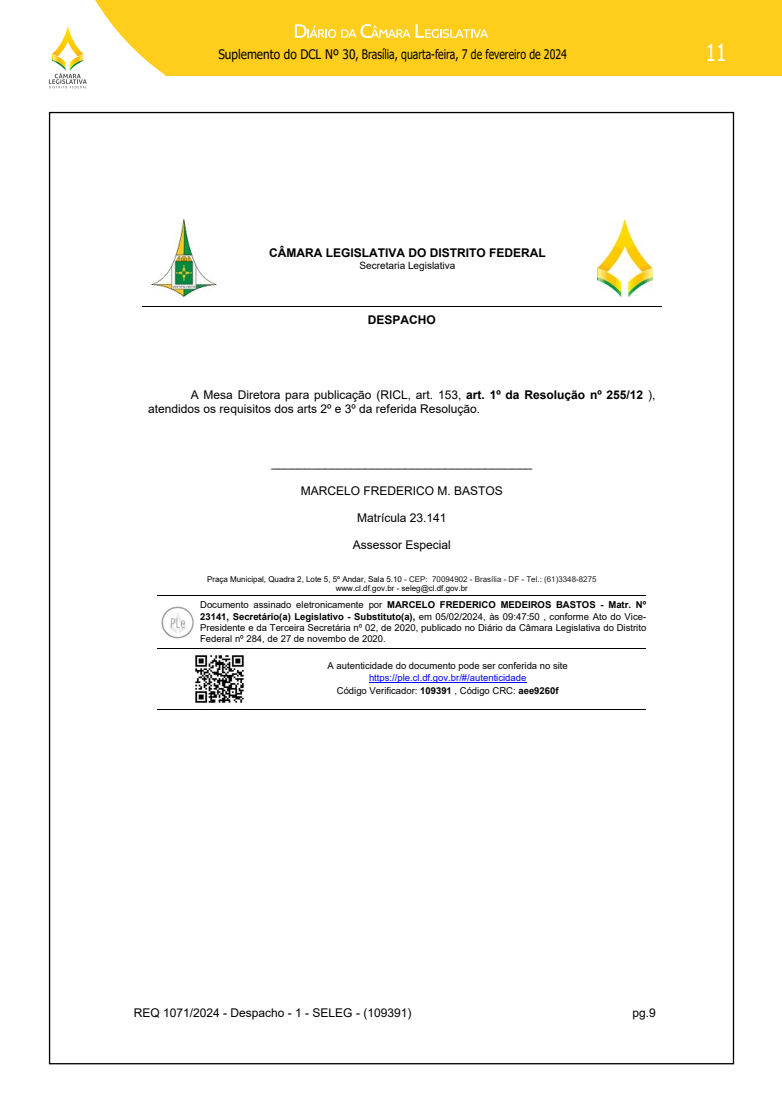
<style>
.page{position:relative;width:782px;height:1105px;background:#fff}
.page>*{position:absolute;margin:0;border:0;box-sizing:border-box;transform-origin:0 0}
.t1{font:23.6px "Tahoma";color:#fff;scale:.8 1}
.t2{font:13.1px "Tahoma";color:#000;scale:.9 1}
.t3{font:12px/13.9px "Arial";color:#000}
.t4{font:700 12px "Arial";color:#000}
.t5{font:10px "Arial";color:#000}
.t6{font:9.5px/11.1px "Arial";color:#000;text-align:justify}
.t7{font:9.5px/12.7px "Arial";color:#00f;text-align:center}
.t8{font:8px/9.3px "Arial";color:#000;text-align:center}
.s1{font-weight:700}
.s2{color:#212121}
.s3{color:#000}
.s4{font-weight:700;color:#000}
</style>
<div class="page">
<div style="left:0;top:0;width:781px;height:75px;background:#ffcd1c"></div>
<svg style="left:0;top:0;width:165px;height:89px"></svg>
<svg style="left:295px;top:24px;width:193px;height:14px"></svg>
<hr style="left:142px;top:306px;width:519px;height:1px;background:#000">
<hr style="left:157px;top:595px;width:489px;height:1px;background:#000">
<hr style="left:157px;top:648px;width:489px;height:1px;background:#000">
<hr style="left:157px;top:709px;width:489px;height:1px;background:#000">
<img style="left:195px;top:655px;width:49px;height:48px">
<img style="left:161px;top:606px;width:33px;height:33px">
<hr style="left:369px;top:682px;width:157px;height:1px;background:#00f">
<img style="left:152px;top:219px;width:64px;height:78px">
<img style="left:597px;top:219px;width:55px;height:78px">
<h2 class="t2" style="left:218px;top:46px;width:388px">Suplemento do DCL Nº 30, Brasília, quarta-feira, 7 de fevereiro de 2024</h2>
<h1 class="t1" style="left:705px;top:36px;width:27px">11</h1>
<p class="t4" style="left:269px;top:244px;width:278px">CÂMARA LEGISLATIVA DO DISTRITO FEDERAL</p>
<p class="t5" style="left:359px;top:258px;width:97px">Secretaria Legislativa</p>
<p class="t4" style="left:367px;top:311px;width:70px">DESPACHO</p>
<p class="t3" style="left:148px;top:388px;width:508px;text-indent:43px">A Mesa Diretora para publicação (RICL, art. 153, <span class="s1">art. 1º da Resolução nº 255/12</span> ), atendidos os requisitos dos arts 2º e 3º da referida Resolução.</p>
<p class="t3" style="left:271px;top:456px;width:262px">_______________________________________</p>
<p class="t3" style="left:300px;top:483px;width:204px">MARCELO FREDERICO M. BASTOS</p>
<p class="t3" style="left:357px;top:511px;width:91px">Matrícula 23.141</p>
<p class="t3" style="left:352px;top:538px;width:100px">Assessor Especial</p>
<p class="t8" style="left:207px;top:575px;width:391px">Praça Municipal, Quadra 2, Lote 5, 5º Andar, Sala 5.10 <span class="s2">- CEP: 70094902 - Brasília - DF - Tel.: (61)3348-8275 </span>www.cl.df.gov.br - seleg@cl.df.gov.br</p>
<p class="t6" style="left:200px;top:599px;width:447px">Documento assinado eletronicamente por <span class="s1">MARCELO FREDERICO MEDEIROS BASTOS - Matr. Nº 23141, Secretário(a) Legislativo - Substituto(a),</span> em 05/02/2024, às 09:47:50 , conforme Ato do Vice-Presidente e da Terceira Secretária nº 02, de 2020, publicado no Diário da Câmara Legislativa do Distrito Federal nº 284, de 27 de novembo de 2020.</p>
<p class="t6" style="left:327px;top:660px;width:242px">A autenticidade do documento pode ser conferida no site</p>
<p class="t7" style="left:337px;top:672px;width:223px">https://ple.cl.df.gov.br/#/autenticidade<br><span class="s3">Código Verificador:</span> <span class="s4">109391</span> <span class="s3">, Código CRC:</span> <span class="s4">aee9260f</span></p>
<p class="t3" style="left:134px;top:1006px;width:279px">REQ 1071/2024 - Despacho - 1 - SELEG - (109391)</p>
<p class="t3" style="left:632px;top:1006px;width:25px">pg.9</p>
</div>
